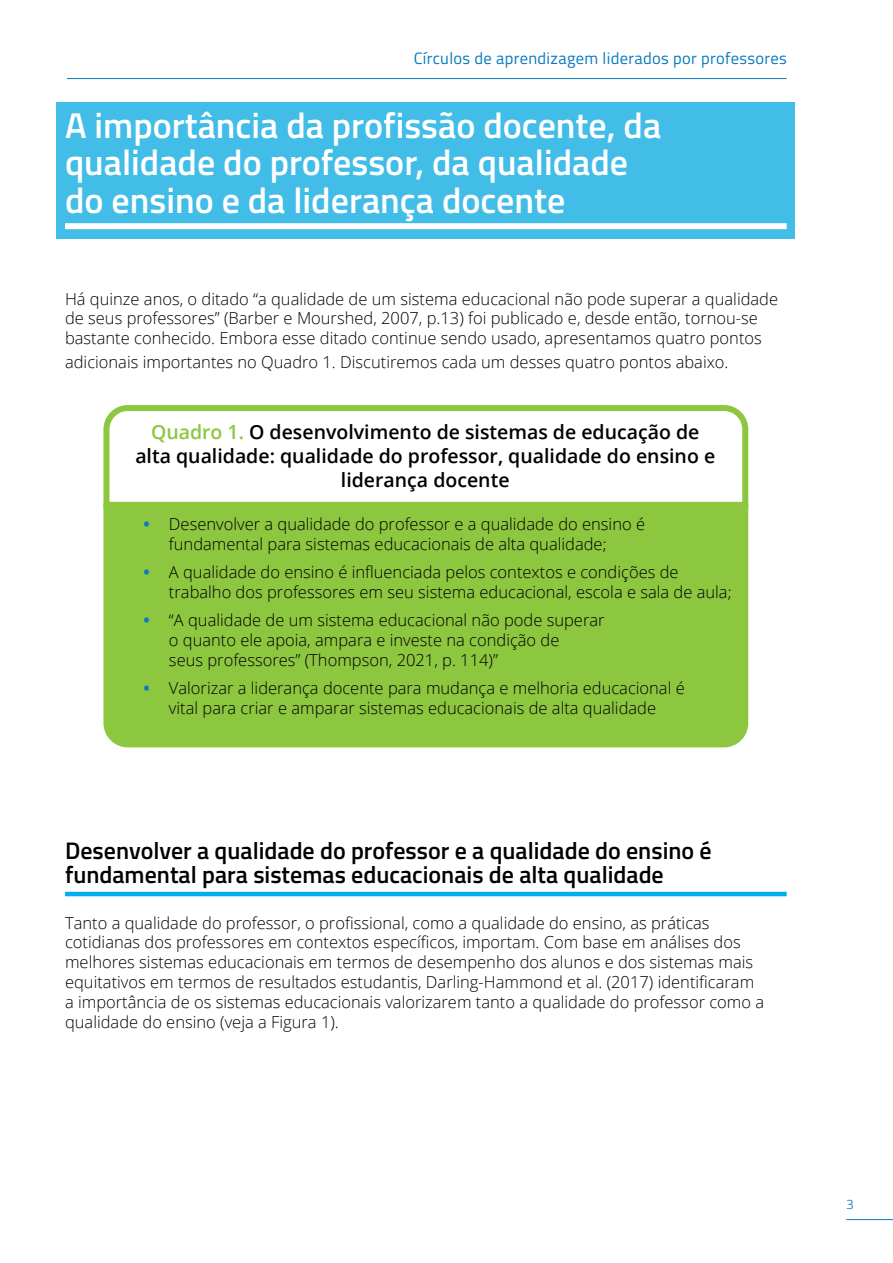
<style>
.page{position:relative;width:893px;height:1263px;background:#fff}
.page>*{position:absolute;margin:0;border:0;box-sizing:border-box;transform-origin:0 0}
.t1{font:600 36px/37.5px "Titillium";color:#fff}
.t2{font:600 24px/24px "Titillium";color:#000}
.t3{font:600 19.5px/24px "Open Sans";color:#000;text-align:center}
.t4{font:300 16.5px/19.8px "Open Sans";color:#000}
.t5{font:16.5px "Titillium";letter-spacing:.02em;color:#0b7ac0}
.t6{font:300 13.8px "Titillium";color:#0b7ac0}
.s1{color:#8dc63f}
.s2{font-weight:700;color:#0b7ac0}
</style>
<div class="page">
<hr style="left:846px;top:1219px;width:47px;height:1px;background:#0b7ac0">
<hr style="left:67px;top:78px;width:720px;height:1px;background:#0b7ac0">
<div style="left:57px;top:102px;width:738px;height:137px;background:#42bde7"></div>
<div style="left:65px;top:223px;width:722px;height:6px;background:#fff"></div>
<hr style="left:65px;top:892px;width:722px;height:4px;background:#00aeef">
<div style="left:103px;top:511px;width:646px;height:237px;background:#8dc63f"></div>
<svg style="left:103px;top:405px;width:646px;height:106px"></svg>
<p class="t5" style="left:414px;top:47px;width:374px">Círculos de aprendizagem liderados por professores</p>
<h1 class="t1" style="left:65px;top:104px;width:598px">A importância da profissão docente, da qualidade do professor, da qualidade do ensino e da liderança docente</h1>
<p class="t4" style="left:65px;top:288px;width:715px">Há quinze anos, o ditado “a qualidade de um sistema educacional não pode superar a qualidade de seus professores” (Barber e Mourshed, 2007, p.13) foi publicado e, desde então, tornou-se bastante conhecido. Embora esse ditado continue sendo usado, apresentamos quatro pontos</p>
<p class="t4" style="left:65px;top:351px;width:665px">adicionais importantes no Quadro 1. Discutiremos cada um desses quatro pontos abaixo.</p>
<p class="t3" style="left:135px;top:419px;width:581px"><span class="s1">Quadro 1.</span> O desenvolvimento de sistemas de educação de alta qualidade: qualidade do professor, qualidade do ensino e liderança docente</p>
<p class="t4" style="left:169px;top:514px;width:478px;text-indent:-25px"><span class="s2">•</span> Desenvolver a qualidade do professor e a qualidade do ensino é fundamental para sistemas educacionais de alta qualidade;</p>
<p class="t4" style="left:169px;top:562px;width:564px;text-indent:-25px"><span class="s2">•</span> A qualidade do ensino é influenciada pelos contextos e condições de trabalho dos professores em seu sistema educacional, escola e sala de aula;</p>
<p class="t4" style="left:169px;top:610px;width:437px;text-indent:-25px"><span class="s2">•</span> “A qualidade de um sistema educacional não pode superar o quanto ele apoia, ampara e investe na condição de<br>seus professores” (Thompson, 2021, p. 114)”</p>
<p class="t4" style="left:143px;top:678px;width:543px;text-align:center"><span class="s2">•</span> Valorizar a liderança docente para mudança e melhoria educacional é vital para criar e amparar sistemas educacionais de alta qualidade</p>
<h2 class="t2" style="left:65px;top:838px;width:648px">Desenvolver a qualidade do professor e a qualidade do ensino é fundamental para sistemas educacionais de alta qualidade</h2>
<p class="t4" style="left:65px;top:912px;width:701px">Tanto a qualidade do professor, o profissional, como a qualidade do ensino, as práticas cotidianas dos professores em contextos específicos, importam. Com base em análises dos melhores sistemas educacionais em termos de desempenho dos alunos e dos sistemas mais equitativos em termos de resultados estudantis, Darling-Hammond et al. (2017) identificaram a importância de os sistemas educacionais valorizarem tanto a qualidade do professor como a qualidade do ensino (veja a Figura 1).</p>
<p class="t6" style="left:846px;top:1194px;width:9px">3</p>
</div>
